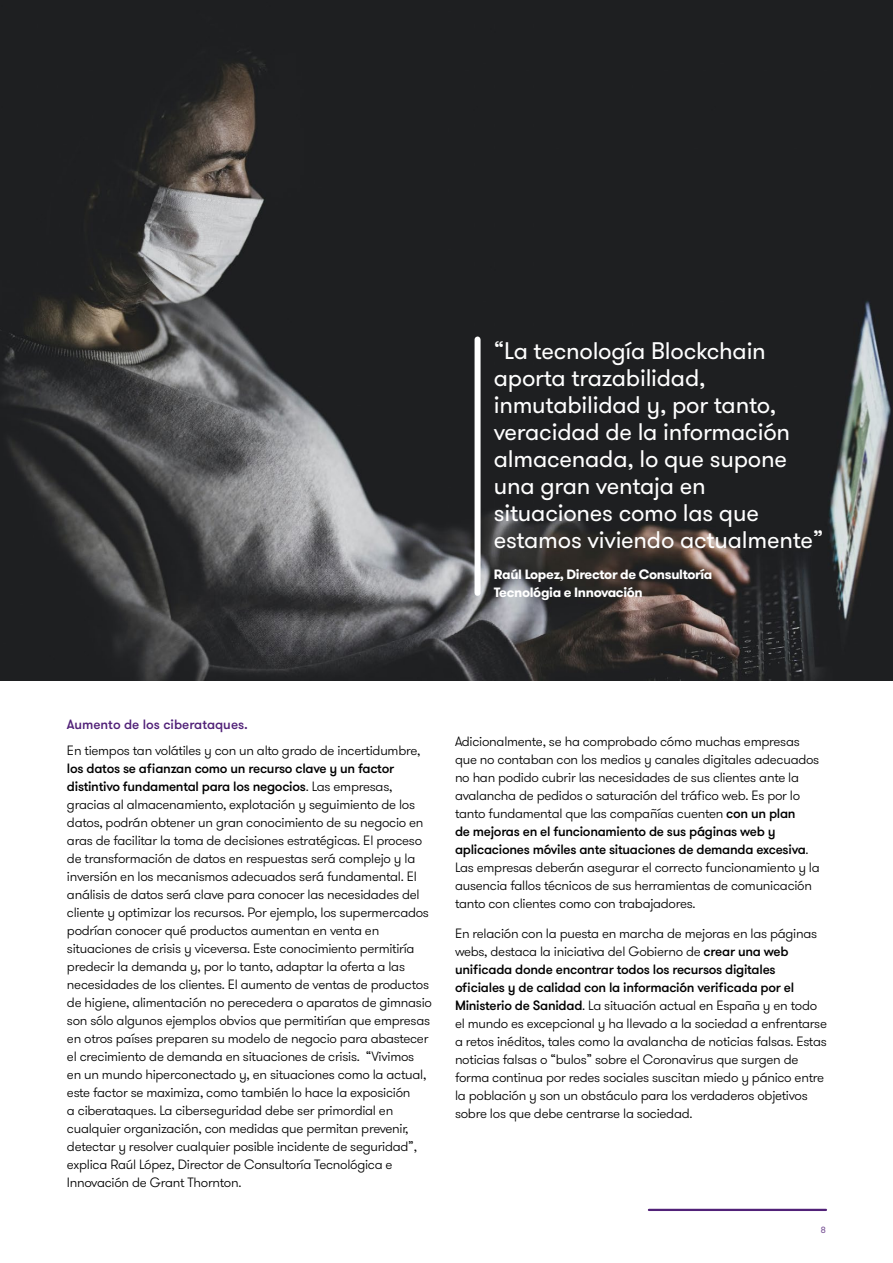
<style>
.page{position:relative;width:893px;height:1263px;background:#fff}
.page>*{position:absolute;margin:0;border:0;box-sizing:border-box;transform-origin:0 0}
.t1{font:24px/27px "GT Walsheim Pro";letter-spacing:-.01em;color:#fff}
.t2{font:300 13.5px/18px "GT Walsheim Pro";letter-spacing:-.02em;color:#000}
.t3{font:700 13.5px/18px "GT Walsheim Pro";letter-spacing:-.025em;color:#fff}
.t4{font:500 13.5px "GT Walsheim Pro";color:#512178}
.t5{font:9px "GT Walsheim Pro";color:#754e93}
.s1{font-weight:500}
</style>
<div class="page">
<hr style="left:649px;top:1209px;width:177px;height:2px;background:#512178">
<img style="left:0;top:0;width:893px;height:680px">
<div style="left:475px;top:339px;width:6px;height:254px;background:#fff"></div>
<h1 class="t1" style="left:494px;top:338px;width:331px">“La tecnología Blockchain aporta trazabilidad, inmutabilidad y, por tanto, veracidad de la información almacenada, lo que supone una gran ventaja en situaciones como las que estamos viviendo actualmente”</h1>
<p class="t3" style="left:494px;top:565px;width:220px">Raúl Lopez, Director de Consultoría<br>Tecnológia e Innovación</p>
<p class="t4" style="left:67px;top:715px;width:182px">Aumento de los ciberataques.</p>
<p class="t2" style="left:67px;top:742px;width:355px">En tiempos tan volátiles y con un alto grado de incertidumbre,</p>
<p class="t2" style="left:67px;top:760px;width:366px"><span class="s1">los datos se afianzan como un recurso clave y un factor distintivo fundamental para los negocios</span>. Las empresas, gracias al almacenamiento, explotación y seguimiento de los datos, podrán obtener un gran conocimiento de su negocio en aras de facilitar la toma de decisiones estratégicas. El proceso de transformación de datos en respuestas será complejo y la inversión en los mecanismos adecuados será fundamental. El análisis de datos será clave para conocer las necesidades del cliente y optimizar los recursos. Por ejemplo, los supermercados podrían conocer qué productos aumentan en venta en situaciones de crisis y viceversa. Este conocimiento permitiría predecir la demanda y, por lo tanto, adaptar la oferta a las necesidades de los clientes. El aumento de ventas de productos de higiene, alimentación no perecedera o aparatos de gimnasio son sólo algunos ejemplos obvios que permitirían que empresas en otros países preparen su modelo de negocio para abastecer el crecimiento de demanda en situaciones de crisis. “Vivimos en un mundo hiperconectado y, en situaciones como la actual, este factor se maximiza, como también lo hace la exposición<br>a ciberataques. La ciberseguridad debe ser primordial en cualquier organización, con medidas que permitan prevenir, detectar y resolver cualquier posible incidente de seguridad”, explica Raúl López, Director de Consultoría Tecnológica e Innovación de Grant Thornton.</p>
<p class="t2" style="left:455px;top:732px;width:366px">Adicionalmente, se ha comprobado cómo muchas empresas que no contaban con los medios y canales digitales adecuados no han podido cubrir las necesidades de sus clientes ante la avalancha de pedidos o saturación del tráfico web. Es por lo tanto fundamental que las compañías cuenten <span class="s1">con un plan<br>de mejoras en el funcionamiento de sus páginas web y aplicaciones móviles ante situaciones de demanda excesiva</span>.<br>Las empresas deberán asegurar el correcto funcionamiento y la ausencia fallos técnicos de sus herramientas de comunicación tanto con clientes como con trabajadores.</p>
<p class="t2" style="left:455px;top:925px;width:374px">En relación con la puesta en marcha de mejoras en las páginas webs, destaca la iniciativa del Gobierno de <span class="s1">crear una web unificada donde encontrar todos los recursos digitales oficiales y de calidad con la información verificada por el Ministerio de Sanidad</span>. La situación actual en España y en todo el mundo es excepcional y ha llevado a la sociedad a enfrentarse a retos inéditos, tales como la avalancha de noticias falsas. Estas noticias falsas o “bulos” sobre el Coronavirus que surgen de forma continua por redes sociales suscitan miedo y pánico entre la población y son un obstáculo para los verdaderos objetivos sobre los que debe centrarse la sociedad.</p>
<p class="t5" style="left:821px;top:1224px;width:7px">8</p>
</div>
